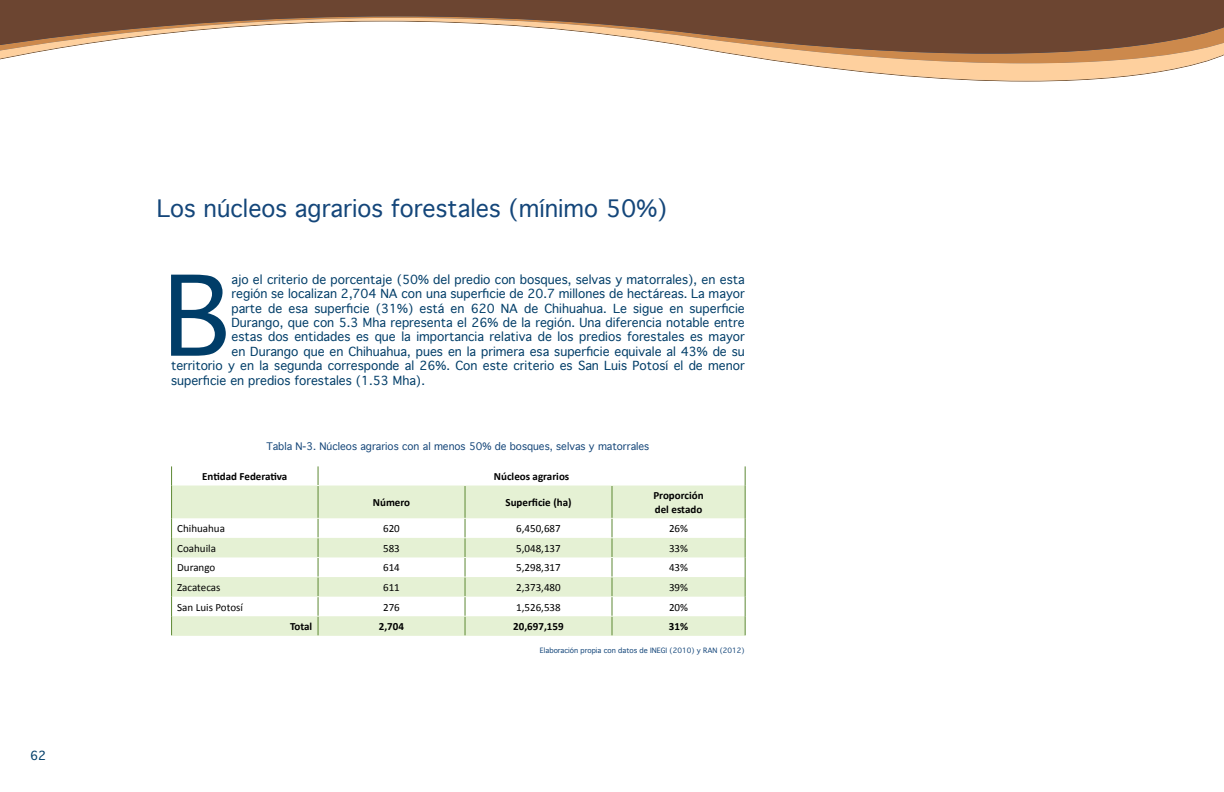
<style>
.page{position:relative;width:1224px;height:792px;background:#fff}
.page>*{position:absolute;margin:0;border:0;box-sizing:border-box;transform-origin:0 0}
.t1{font:107px "Geneva";color:#003d68}
.t2{font:23px "Geneva";color:#14467a}
.t3{font:12px "Geneva";color:#003d68}
.t4{font:11px "Calibri";color:#000}
.t5{font:700 11px/13.2px "Calibri";color:#000}
.t6{font:10px "Geneva";color:#154679}
.t7{font:7px "Geneva";color:#14467a}
</style>
<div class="page">
<svg style="left:791px;top:63px;width:410px;height:18px;fill:#fed09e"></svg>
<svg style="left:0;top:54px;width:1224px;height:9px"></svg>
<svg style="left:0;top:0;width:1224px;height:54px;fill:#6c4531"></svg>
<svg style="left:172px;top:486px;width:573px;height:150px;fill:#e5f1d4"></svg>
<hr style="left:318px;top:486px;width:1px;height:32px;background:#5d8934">
<hr style="left:465px;top:486px;width:1px;height:32px;background:#5d8934">
<hr style="left:612px;top:486px;width:1px;height:32px;background:#5d8934">
<svg style="left:171px;top:466px;width:1px;height:20px"></svg>
<hr style="left:171px;top:486px;width:1px;height:32px;background:#5d8934">
<hr style="left:745px;top:486px;width:1px;height:32px;background:#5d8934">
<svg style="left:171px;top:518px;width:1px;height:117px"></svg>
<svg style="left:318px;top:519px;width:1px;height:116px"></svg>
<svg style="left:465px;top:519px;width:1px;height:116px"></svg>
<svg style="left:612px;top:519px;width:1px;height:116px"></svg>
<svg style="left:745px;top:518px;width:1px;height:117px"></svg>
<svg style="left:318px;top:466px;width:1px;height:19px"></svg>
<svg style="left:745px;top:466px;width:1px;height:20px"></svg>
<p class="t3" style="left:30px;top:748px;width:18px">62</p>
<h2 class="t2" style="left:157px;top:194px;width:512px">Los núcleos agrarios forestales (mínimo 50%)</h2>
<h1 class="t1" style="left:163px;top:249px;width:70px">B</h1>
<p class="t3" style="left:231px;top:272px;width:515px">ajo el criterio de porcentaje (50% del predio con bosques, selvas y matorrales), en esta</p>
<p class="t3" style="left:231px;top:286px;width:515px">región se localizan 2,704 NA con una superficie de 20.7 millones de hectáreas. La mayor</p>
<p class="t3" style="left:231px;top:301px;width:515px">parte de esa superficie (31%) está en 620 NA de Chihuahua. Le sigue en superficie</p>
<p class="t3" style="left:231px;top:315px;width:515px">Durango, que con 5.3 Mha representa el 26% de la región. Una diferencia notable entre</p>
<p class="t3" style="left:231px;top:329px;width:515px">estas dos entidades es que la importancia relativa de los predios forestales es mayor</p>
<p class="t3" style="left:231px;top:344px;width:515px">en Durango que en Chihuahua, pues en la primera esa superficie equivale al 43% de su</p>
<p class="t3" style="left:171px;top:358px;width:575px">territorio y en la segunda corresponde al 26%. Con este criterio es San Luis Potosí el de menor</p>
<p class="t3" style="left:171px;top:373px;width:255px">superficie en predios forestales (1.53 Mha).</p>
<p class="t6" style="left:266px;top:440px;width:385px">Tabla N-3. Núcleos agrarios con al menos 50% de bosques, selvas y matorrales</p>
<p class="t5" style="left:202px;top:470px;width:87px">Entidad Federativa</p>
<p class="t5" style="left:494px;top:470px;width:77px">Núcleos agrarios</p>
<p class="t5" style="left:373px;top:496px;width:39px">Número</p>
<p class="t5" style="left:505px;top:496px;width:68px">Superficie (ha)</p>
<p class="t5" style="left:653px;top:489px;width:52px">Proporción del estado</p>
<p class="t4" style="left:177px;top:522px;width:49px">Chihuahua</p>
<p class="t4" style="left:383px;top:522px;width:18px">620</p>
<p class="t4" style="left:516px;top:522px;width:46px">6,450,687</p>
<p class="t4" style="left:669px;top:522px;width:21px">26%</p>
<p class="t4" style="left:177px;top:541px;width:40px">Coahuila</p>
<p class="t4" style="left:383px;top:541px;width:18px">583</p>
<p class="t4" style="left:516px;top:541px;width:46px">5,048,137</p>
<p class="t4" style="left:669px;top:541px;width:21px">33%</p>
<p class="t4" style="left:177px;top:561px;width:40px">Durango</p>
<p class="t4" style="left:383px;top:561px;width:18px">614</p>
<p class="t4" style="left:516px;top:561px;width:46px">5,298,317</p>
<p class="t4" style="left:669px;top:561px;width:21px">43%</p>
<p class="t4" style="left:177px;top:580px;width:45px">Zacatecas</p>
<p class="t4" style="left:383px;top:580px;width:18px">611</p>
<p class="t4" style="left:516px;top:580px;width:46px">2,373,480</p>
<p class="t4" style="left:669px;top:580px;width:21px">39%</p>
<p class="t4" style="left:177px;top:600px;width:67px">San Luis Potosí</p>
<p class="t4" style="left:383px;top:600px;width:18px">276</p>
<p class="t4" style="left:516px;top:600px;width:46px">1,526,538</p>
<p class="t4" style="left:669px;top:600px;width:21px">20%</p>
<p class="t5" style="left:290px;top:620px;width:24px">Total</p>
<p class="t5" style="left:379px;top:620px;width:27px">2,704</p>
<p class="t5" style="left:513px;top:620px;width:52px">20,697,159</p>
<p class="t5" style="left:669px;top:620px;width:21px">31%</p>
<p class="t7" style="left:540px;top:646px;width:206px">Elaboración propia con datos de INEGI (2010) y RAN (2012)</p>
</div>
